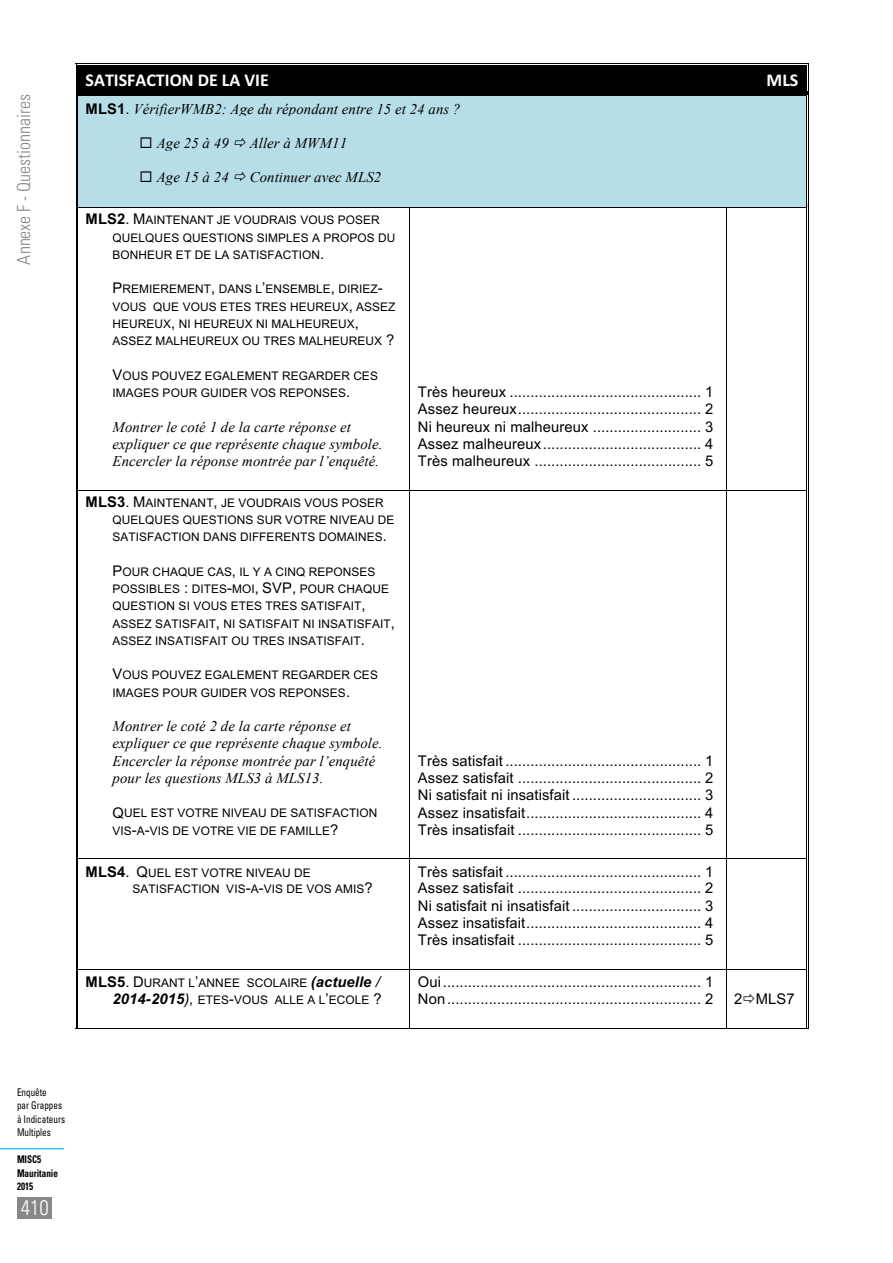
<style>
.page{position:relative;width:893px;height:1263px;background:#fff}
.page>*{position:absolute;margin:0;border:0;box-sizing:border-box;transform-origin:0 0}
.t1{font:300 condensed 21px "Univers LT Std";color:#fff}
.t2{font:300 condensed 18px "Univers LT Std";color:#878787}
.t3{font:700 18px "Calibri";color:#fff}
.t4{font:14.7px/17.2px "Arial";letter-spacing:.01em;color:#000;text-align:justify}
.t5{font:italic 14.7px/17.2px "Times New Roman";letter-spacing:.01em;color:#000}
.t6{font:11.85px/17.2px "Arial";letter-spacing:.005em;color:#000}
.t7{font:condensed 10.65px/13.5px "Univers LT Std";color:#000;scale:.86 1}
.t8{font:700 condensed 10.65px/13.5px "Univers LT Std";color:#000;scale:.86 1}
.s1{font-family:"Arial";font-weight:700;font-style:normal}
.s2{font-family:"Arial";font-style:normal}
.s3{font-weight:700;font-size:14.7px}
.s4{font-size:14.7px}
.s5{font-weight:700;font-style:italic;font-size:14.7px}
.s6{font-style:italic;font-size:14.7px}
</style>
<div class="page">
<div style="left:17px;top:1197px;width:34px;height:21px;background:#878787"></div>
<hr style="left:0;top:1148px;width:64px;height:1px;background:#41c0f0">
<div style="left:78px;top:66px;width:728px;height:28px;background:#000"></div>
<hr style="left:78px;top:64px;width:728px;height:1px;background:#000">
<hr style="left:78px;top:65px;width:728px;height:1px;background:#000">
<div style="left:78px;top:96px;width:728px;height:112px;background:#b6dde8"></div>
<svg style="left:76px;top:64px;width:2px;height:36px"></svg>
<hr style="left:78px;top:94px;width:728px;height:1px;background:#000">
<svg style="left:806px;top:64px;width:3px;height:36px"></svg>
<svg style="left:78px;top:207px;width:728px;height:1px"></svg>
<hr style="left:77px;top:100px;width:1px;height:108px;background:#000">
<hr style="left:76px;top:100px;width:1px;height:108px;background:#000">
<hr style="left:808px;top:100px;width:1px;height:108px;background:#000">
<hr style="left:806px;top:100px;width:1px;height:108px;background:#000">
<hr style="left:78px;top:208px;width:331px;height:1px;background:#000">
<hr style="left:410px;top:208px;width:316px;height:1px;background:#000">
<hr style="left:727px;top:208px;width:79px;height:1px;background:#000">
<hr style="left:77px;top:211px;width:1px;height:279px;background:#000">
<hr style="left:76px;top:211px;width:1px;height:279px;background:#000">
<hr style="left:409px;top:211px;width:1px;height:279px;background:#000">
<hr style="left:726px;top:211px;width:1px;height:279px;background:#000">
<hr style="left:808px;top:211px;width:1px;height:279px;background:#000">
<hr style="left:806px;top:211px;width:1px;height:279px;background:#000">
<hr style="left:78px;top:490px;width:331px;height:1px;background:#000">
<hr style="left:410px;top:490px;width:316px;height:1px;background:#000">
<hr style="left:727px;top:490px;width:79px;height:1px;background:#000">
<hr style="left:77px;top:493px;width:1px;height:365px;background:#000">
<hr style="left:76px;top:493px;width:1px;height:365px;background:#000">
<hr style="left:409px;top:493px;width:1px;height:365px;background:#000">
<hr style="left:726px;top:493px;width:1px;height:365px;background:#000">
<hr style="left:808px;top:493px;width:1px;height:365px;background:#000">
<hr style="left:806px;top:493px;width:1px;height:365px;background:#000">
<hr style="left:78px;top:858px;width:331px;height:1px;background:#000">
<hr style="left:410px;top:858px;width:316px;height:1px;background:#000">
<hr style="left:727px;top:858px;width:79px;height:1px;background:#000">
<hr style="left:77px;top:862px;width:1px;height:107px;background:#000">
<hr style="left:76px;top:862px;width:1px;height:107px;background:#000">
<hr style="left:409px;top:862px;width:1px;height:107px;background:#000">
<hr style="left:726px;top:862px;width:1px;height:107px;background:#000">
<hr style="left:808px;top:862px;width:1px;height:107px;background:#000">
<hr style="left:806px;top:862px;width:1px;height:107px;background:#000">
<hr style="left:78px;top:969px;width:331px;height:1px;background:#000">
<hr style="left:410px;top:969px;width:316px;height:1px;background:#000">
<hr style="left:727px;top:969px;width:79px;height:1px;background:#000">
<hr style="left:77px;top:973px;width:1px;height:55px;background:#000">
<hr style="left:76px;top:973px;width:1px;height:55px;background:#000">
<hr style="left:76px;top:1028px;width:333px;height:1px;background:#000">
<hr style="left:409px;top:973px;width:1px;height:55px;background:#000">
<hr style="left:410px;top:1028px;width:316px;height:1px;background:#000">
<hr style="left:726px;top:973px;width:1px;height:55px;background:#000">
<hr style="left:727px;top:1028px;width:79px;height:1px;background:#000">
<hr style="left:808px;top:973px;width:1px;height:55px;background:#000">
<hr style="left:806px;top:973px;width:1px;height:55px;background:#000">
<p class="t2" style="left:13px;top:264px;width:172px;rotate:-90deg">Annexe F - Questionnaires</p>
<p class="t3" style="left:86px;top:68px;width:185px">SATISFACTION DE LA VIE</p>
<p class="t3" style="left:767px;top:68px;width:33px">MLS</p>
<p class="t5" style="left:86px;top:100px;width:376px"><span class="s1">MLS1</span><span class="s2">.</span> VérifierWMB2: Age du répondant entre 15 et 24 ans ?</p>
<p class="t5" style="left:140px;top:134px;width:91px">◻ Age 25 à 49</p>
<p class="t5" style="left:250px;top:134px;width:99px">Aller à MWM11</p>
<p class="t5" style="left:140px;top:168px;width:91px">◻ Age 15 à 24</p>
<p class="t5" style="left:250px;top:168px;width:133px">Continuer avec MLS2</p>
<p class="t6" style="left:113px;top:212px;width:284px;text-indent:-27px"><span class="s3">MLS2</span><span class="s4">. M</span>AINTENANT JE VOUDRAIS VOUS POSER<br>QUELQUES QUESTIONS SIMPLES A PROPOS DU<br>BONHEUR ET DE LA SATISFACTION<span class="s4">.</span></p>
<p class="t6" style="left:113px;top:280px;width:284px"><span class="s4">P</span>REMIEREMENT<span class="s4">,</span> DANS L<span class="s4">’</span>ENSEMBLE<span class="s4">,</span> DIRIEZ<span class="s4">-</span>VOUS QUE VOUS ETES TRES HEUREUX<span class="s4">,</span> ASSEZ HEUREUX<span class="s4">,</span> NI HEUREUX NI MALHEUREUX<span class="s4">, </span>ASSEZ MALHEUREUX OU TRES MALHEUREUX <span class="s4">?</span></p>
<p class="t6" style="left:113px;top:367px;width:267px"><span class="s4">V</span>OUS POUVEZ EGALEMENT REGARDER CES<br>IMAGES POUR GUIDER VOS REPONSES<span class="s4">.</span></p>
<p class="t5" style="left:113px;top:418px;width:271px">Montrer le coté 1 de la carte réponse et expliquer ce que représente chaque symbole.<br>Encercler la réponse montrée par l’enquêté.</p>
<p class="t4" style="left:418px;top:383px;width:297px">Très heureux .............................................. 1<br>Assez heureux............................................ 2<br>Ni heureux ni malheureux .......................... 3<br>Assez malheureux...................................... 4<br>Très malheureux ........................................ 5</p>
<p class="t6" style="left:113px;top:494px;width:283px;text-indent:-27px"><span class="s3">MLS3</span><span class="s4">. M</span>AINTENANT<span class="s4">,</span> JE VOUDRAIS VOUS POSER<br>QUELQUES QUESTIONS SUR VOTRE NIVEAU DE<br>SATISFACTION DANS DIFFERENTS DOMAINES<span class="s4">.</span></p>
<p class="t6" style="left:113px;top:563px;width:284px"><span class="s4">P</span>OUR CHAQUE CAS<span class="s4">,</span> IL Y A CINQ REPONSES POSSIBLES <span class="s4">:</span> DITES<span class="s4">-</span>MOI<span class="s4">, SVP,</span> POUR CHAQUE QUESTION SI VOUS ETES TRES SATISFAIT<span class="s4">, </span>ASSEZ SATISFAIT<span class="s4">,</span> NI SATISFAIT NI INSATISFAIT<span class="s4">, </span>ASSEZ INSATISFAIT OU TRES INSATISFAIT<span class="s4">.</span></p>
<p class="t6" style="left:113px;top:666px;width:267px"><span class="s4">V</span>OUS POUVEZ EGALEMENT REGARDER CES<br>IMAGES POUR GUIDER VOS REPONSES<span class="s4">.</span></p>
<p class="t5" style="left:113px;top:717px;width:271px">Montrer le coté 2 de la carte réponse et expliquer ce que représente chaque symbole.<br>Encercler la réponse montrée par l’enquêté pour les questions MLS3 à MLS13.</p>
<p class="t6" style="left:113px;top:805px;width:266px"><span class="s4">Q</span>UEL EST VOTRE NIVEAU DE SATISFACTION<br>VIS<span class="s4">-</span>A<span class="s4">-</span>VIS DE VOTRE VIE DE FAMILLE<span class="s4">?</span></p>
<p class="t4" style="left:418px;top:752px;width:297px">Très satisfait ............................................... 1<br>Assez satisfait ............................................ 2<br>Ni satisfait ni insatisfait ............................... 3<br>Assez insatisfait.......................................... 4<br>Très insatisfait ............................................ 5</p>
<p class="t6" style="left:132px;top:864px;width:242px;text-indent:-47px"><span class="s3">MLS4</span><span class="s4">. Q</span>UEL EST VOTRE NIVEAU DE<br>SATISFACTION VIS<span class="s4">-</span>A<span class="s4">-</span>VIS DE VOS AMIS<span class="s4">?</span></p>
<p class="t4" style="left:418px;top:863px;width:297px">Très satisfait ............................................... 1<br>Assez satisfait ............................................ 2<br>Ni satisfait ni insatisfait ............................... 3<br>Assez insatisfait.......................................... 4<br>Très insatisfait ............................................ 5</p>
<p class="t6" style="left:86px;top:974px;width:298px;text-align:right"><span class="s3">MLS5</span><span class="s4">. D</span>URANT L<span class="s4">’</span>ANNEE SCOLAIRE <span class="s5">(actuelle</span> <span class="s6">/<br></span><span class="s5">2014-2015</span><span class="s6">),</span> ETES<span class="s4">-</span>VOUS ALLE A L<span class="s4">’</span>ECOLE <span class="s4">?</span></p>
<p class="t4" style="left:418px;top:973px;width:297px">Oui.............................................................. 1<br>Non............................................................. 2</p>
<p class="t4" style="left:734px;top:990px;width:62px">2 MLS7</p>
<p class="t7" style="left:17px;top:1085px;width:57px">Enquête<br>par Grappes à Indicateurs<br>Multiples</p>
<p class="t8" style="left:17px;top:1153px;width:49px">MISC5<br>Mauritanie<br>2015</p>
<h1 class="t1" style="left:21px;top:1195px;width:29px">410</h1>
</div>
